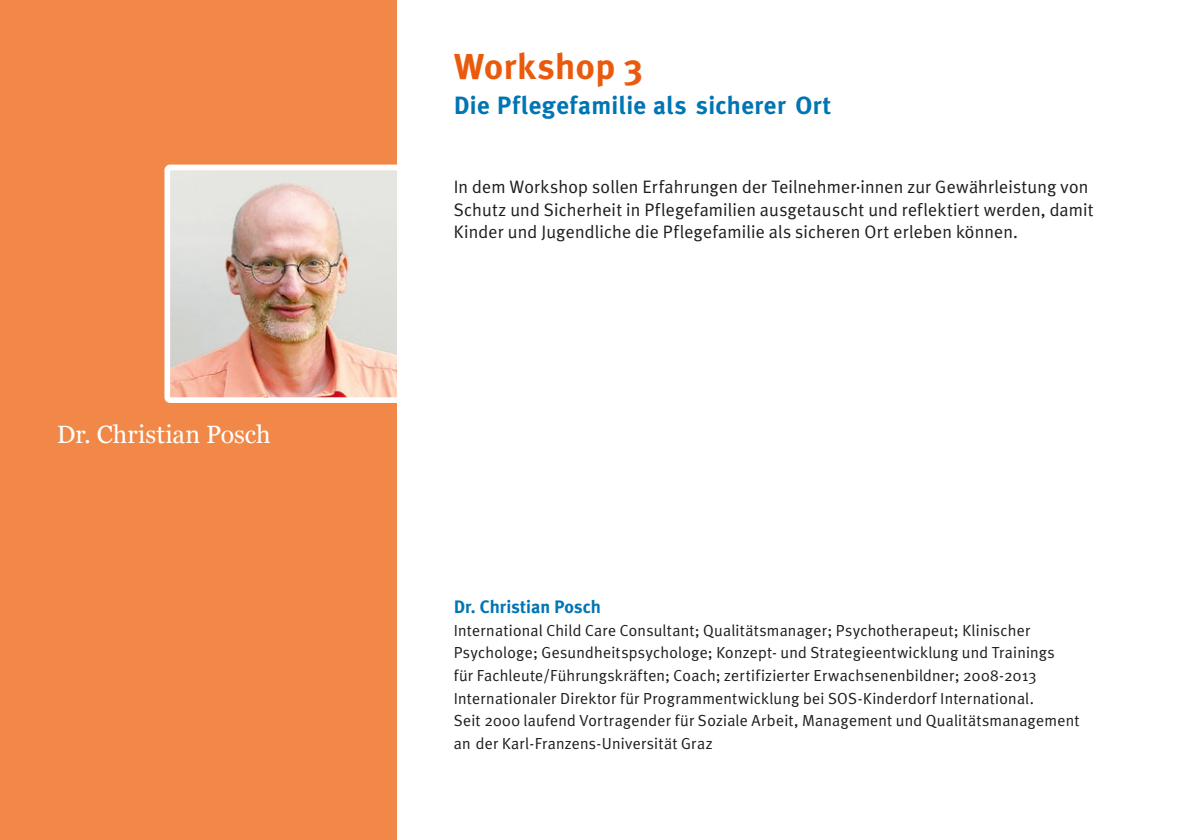
<style>
.page{position:relative;width:1191px;height:840px;background:#fff}
.page>*{position:absolute;margin:0;border:0;box-sizing:border-box;transform-origin:0 0}
.t1{font:700 36px "Meta Plus";letter-spacing:.015em;color:#ea5a0c}
.t2{font:700 25px "Meta Plus";letter-spacing:.015em;color:#0075b3}
.t3{font:25px "Georgia";color:#fff}
.t4{font:18px/22.6px "Meta Plus";letter-spacing:.01em;color:#1d1d1c}
.t5{font:700 18px "Meta Plus";letter-spacing:.005em;color:#0075b3}
.t6{font:16px/22.6px "Meta Plus";letter-spacing:.015em;color:#1d1d1c}
</style>
<div class="page">
<div style="left:0;top:0;width:397px;height:839px;background:#f18848"></div>
<img style="left:171px;top:171px;width:225px;height:225px">
<div style="left:164px;top:164px;width:239px;height:239px;border:6px solid #fff;border-radius:3px"></div>
<h2 class="t3" style="left:57px;top:415px;width:215px">Dr. Christian Posch</h2>
<h1 class="t1" style="left:454px;top:46px;width:191px">Workshop 3</h1>
<h2 class="t2" style="left:454px;top:90px;width:379px">Die Pflegefamilie als sicherer Ort</h2>
<p class="t4" style="left:454px;top:175px;width:641px">In dem Workshop sollen Erfahrungen der Teilnehmer·innen zur Gewährleistung von<br>Schutz und Sicherheit in Pflegefamilien ausgetauscht und reflektiert werden, damit<br>Kinder und Jugendliche die Pflegefamilie als sicheren Ort erleben können.</p>
<p class="t5" style="left:454px;top:596px;width:149px">Dr. Christian Posch</p>
<p class="t6" style="left:454px;top:618px;width:627px">International Child Care Consultant; Qualitätsmanager; Psychotherapeut; Klinischer Psychologe; Gesundheitspsychologe; Konzept- und Strategieentwicklung und Trainings<br>für Fachleute/Führungskräften; Coach; zertifizierter Erwachsenenbildner; 2008-2013<br>Internationaler Direktor für Programmentwicklung bei SOS-Kinderdorf International.<br>Seit 2000 laufend Vortragender für Soziale Arbeit, Management und Qualitätsmanagement an der Karl-Franzens-Universität Graz</p>
</div>
